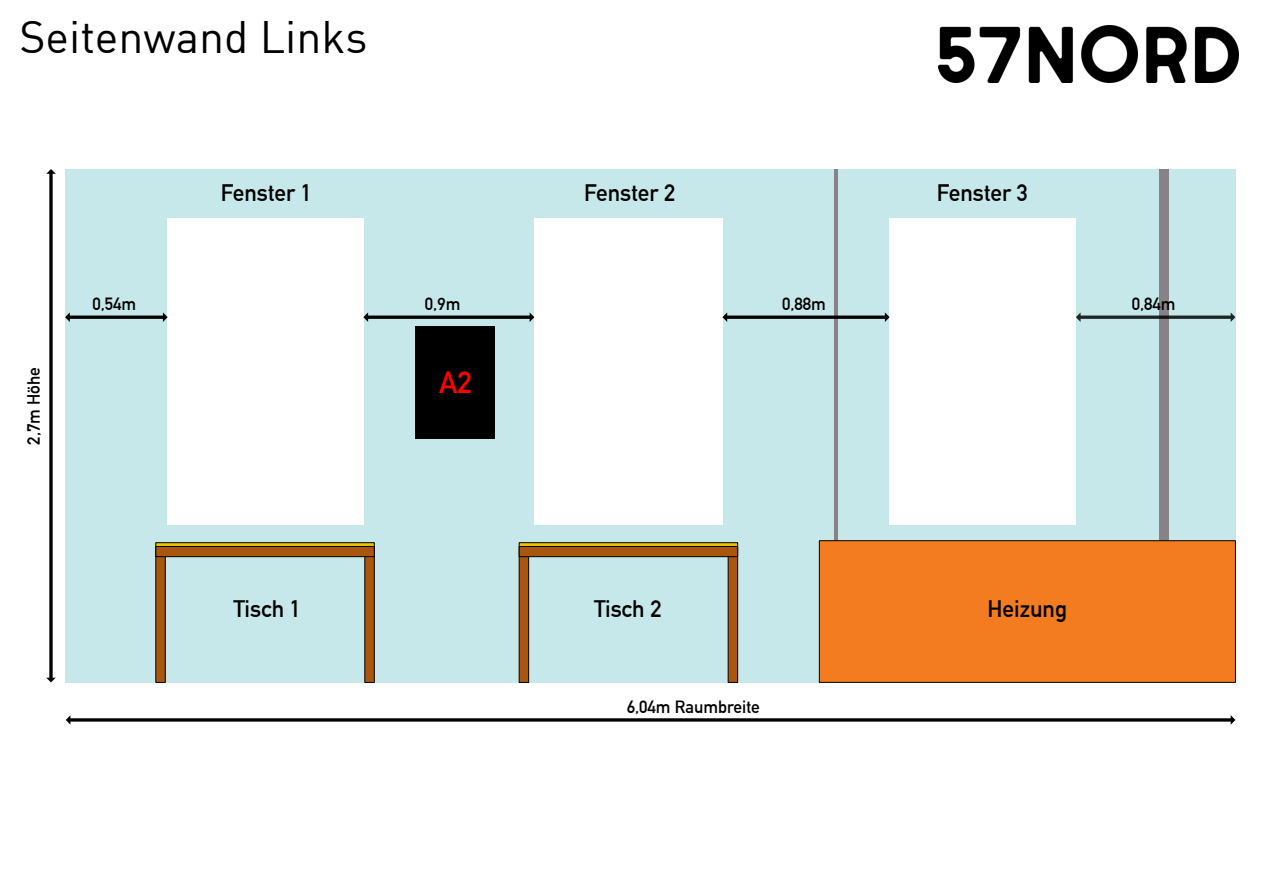
<style>
.page{position:relative;width:1263px;height:894px;background:#fff}
.page>*{position:absolute;margin:0;border:0;box-sizing:border-box;transform-origin:0 0}
.t1{font:44.55px "DIN";color:#000}
.t2{font:700 30px "DIN Alternate";color:#f00}
.t3{font:700 23.25px "DIN Alternate";color:#000}
.t4{font:700 17.4px "DIN Alternate";color:#000}
</style>
<div class="page">
<div style="left:65px;top:169px;width:1170px;height:513px;background:#c6e8ea"></div>
<svg style="left:46px;top:169px;width:10px;height:513px"></svg>
<svg style="left:66px;top:715px;width:1169px;height:9px"></svg>
<div style="left:1159px;top:169px;width:10px;height:371px;background:#878285"></div>
<hr style="left:834px;top:169px;width:3px;height:371px;background:#878285">
<div style="left:415px;top:325px;width:80px;height:113px;background:#000"></div>
<div style="left:167px;top:217px;width:196px;height:307px;background:#fff"></div>
<div style="left:534px;top:217px;width:188px;height:307px;background:#fff"></div>
<div style="left:890px;top:217px;width:186px;height:307px;background:#fff"></div>
<svg style="left:65px;top:312px;width:103px;height:10px"></svg>
<svg style="left:363px;top:312px;width:171px;height:10px"></svg>
<svg style="left:722px;top:312px;width:168px;height:10px"></svg>
<svg style="left:1076px;top:312px;width:159px;height:10px"></svg>
<div style="left:819px;top:540px;width:416px;height:142px;background:#f47c20;border:1px solid #000"></div>
<div style="left:519px;top:546px;width:10px;height:136px;background:#ab560e;border:1px solid #000"></div>
<div style="left:728px;top:546px;width:10px;height:136px;background:#ab560e;border:1px solid #000"></div>
<div style="left:519px;top:546px;width:219px;height:10px;background:#ab560e;border:1px solid #000"></div>
<svg style="left:519px;top:542px;width:219px;height:4px"></svg>
<div style="left:156px;top:546px;width:9px;height:136px;background:#ab560e"></div>
<div style="left:365px;top:546px;width:9px;height:136px;background:#ab560e"></div>
<div style="left:156px;top:546px;width:218px;height:10px;background:#ab560e;border:1px solid #000"></div>
<svg style="left:156px;top:542px;width:218px;height:4px"></svg>
<img style="left:938px;top:25px;width:301px;height:57px">
<h1 class="t1" style="left:19px;top:9px;width:350px">Seitenwand Links</h1>
<p class="t3" style="left:221px;top:183px;width:93px">Fenster 1</p>
<p class="t3" style="left:584px;top:183px;width:93px">Fenster 2</p>
<p class="t3" style="left:937px;top:183px;width:93px">Fenster 3</p>
<p class="t4" style="left:26px;top:444px;width:79px;rotate:-90deg">2,7m Höhe</p>
<p class="t4" style="left:92px;top:296px;width:45px">0,54m</p>
<p class="t4" style="left:425px;top:296px;width:37px">0,9m</p>
<p class="t4" style="left:782px;top:296px;width:45px">0,88m</p>
<p class="t4" style="left:1132px;top:296px;width:45px">0,84m</p>
<p class="t2" style="left:439px;top:369px;width:34px">A2</p>
<p class="t3" style="left:233px;top:599px;width:69px">Tisch 1</p>
<p class="t3" style="left:594px;top:599px;width:69px">Tisch 2</p>
<p class="t3" style="left:987px;top:599px;width:81px">Heizung</p>
<p class="t4" style="left:627px;top:699px;width:135px">6,04m Raumbreite</p>
</div>
